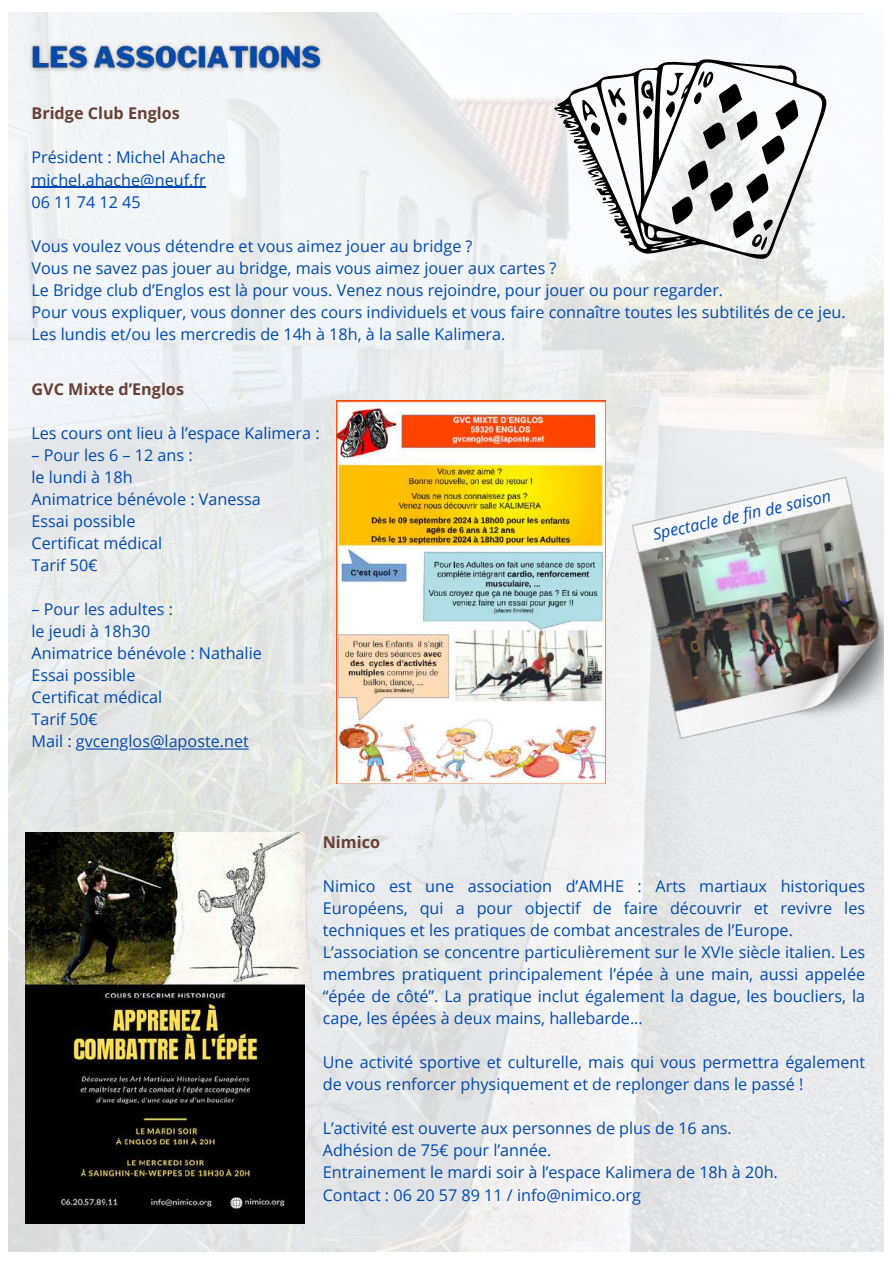
<style>
.page{position:relative;width:893px;height:1263px;background:#fff}
.page>*{position:absolute;margin:0;border:0;box-sizing:border-box;transform-origin:0 0}
.t1{font:16.2px/22px "Open Sans";color:#004aad}
.t2{font:700 16.2px "Open Sans";color:#683f35}
.t3{font:italic 16.2px "Open Sans";color:#004aad}
</style>
<div class="page">
<img style="left:9px;top:13px;width:875px;height:1238px">
<svg style="left:551px;top:59px;width:279px;height:201px"></svg>
<img style="left:336px;top:401px;width:269px;height:382px">
<img style="left:631px;top:473px;width:253px;height:291px">
<img style="left:26px;top:833px;width:279px;height:390px">
<hr style="left:32px;top:187px;width:174px;height:1px;background:#004aad">
<hr style="left:182px;top:748px;width:67px;height:2px;background:#004aad">
<hr style="left:130px;top:748px;width:47px;height:2px;background:#004aad">
<hr style="left:86px;top:748px;width:32px;height:2px;background:#004aad">
<img style="left:24px;top:37px;width:306px;height:40px">
<p class="t2" style="left:32px;top:102px;width:150px">Bridge Club Englos</p>
<p class="t1" style="left:32px;top:146px;width:195px">Président : Michel Ahache michel.ahache@neuf.fr<br>06 11 74 12 45</p>
<p class="t1" style="left:32px;top:234px;width:816px">Vous voulez vous détendre et vous aimez jouer au bridge ?<br>Vous ne savez pas jouer au bridge, mais vous aimez jouer aux cartes ?<br>Le Bridge club d’Englos est là pour vous. Venez nous rejoindre, pour jouer ou pour regarder.<br>Pour vous expliquer, vous donner des cours individuels et vous faire connaître toutes les subtilités de ce jeu.<br>Les lundis et/ou les mercredis de 14h à 18h, à la salle Kalimera.</p>
<p class="t2" style="left:32px;top:377px;width:154px">GVC Mixte d’Englos</p>
<p class="t1" style="left:32px;top:421px;width:290px">Les cours ont lieu à l’espace Kalimera :</p>
<p class="t1" style="left:32px;top:443px;width:231px">– Pour les 6 – 12 ans :<br>le lundi à 18h<br>Animatrice bénévole : Vanessa<br>Essai possible<br>Certificat médical<br>Tarif 50€</p>
<p class="t1" style="left:32px;top:598px;width:232px">– Pour les adultes :<br>le jeudi à 18h30<br>Animatrice bénévole : Nathalie<br>Essai possible<br>Certificat médical<br>Tarif 50€<br>Mail : gvcenglos@laposte.net</p>
<p class="t3" style="left:651px;top:523px;width:183px;rotate:-12deg">Spectacle de fin de saison</p>
<p class="t2" style="left:323px;top:830px;width:59px">Nimico</p>
<p class="t1" style="left:323px;top:874px;width:544px">Nimico est une association d’AMHE : Arts martiaux historiques Européens, qui a pour objectif de faire découvrir et revivre les techniques et les pratiques de combat ancestrales de l’Europe.<br>L’association se concentre particulièrement sur le XVIe siècle italien. Les membres pratiquent principalement l’épée à une main, aussi appelée “épée de côté”. La pratique inclut également la dague, les boucliers, la cape, les épées à deux mains, hallebarde...</p>
<p class="t1" style="left:323px;top:1051px;width:544px">Une activité sportive et culturelle, mais qui vous permettra également de vous renforcer physiquement et de replonger dans le passé !</p>
<p class="t1" style="left:323px;top:1117px;width:457px">L’activité est ouverte aux personnes de plus de 16 ans.<br>Adhésion de 75€ pour l’année.<br>Entrainement le mardi soir à l’espace Kalimera de 18h à 20h.<br>Contact : 06 20 57 89 11 / info@nimico.org</p>
</div>
